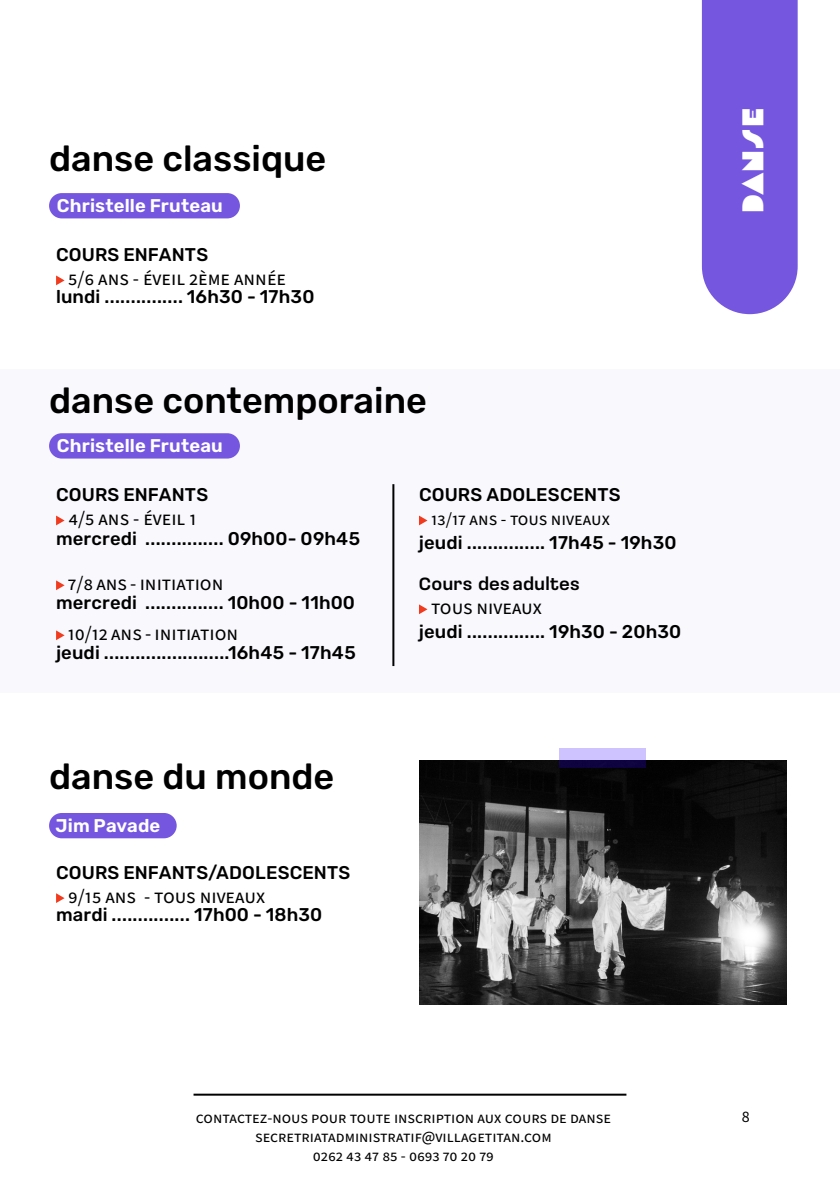
<style>
.page{position:relative;width:840px;height:1191px;background:#fff}
.page>*{position:absolute;margin:0;border:0;box-sizing:border-box;transform-origin:0 0}
.t1{font:500 36px "Rubik";color:#000}
.t2{font:30px "Flegrei";color:#fff}
.t3{font:20px "Source Sans Pro";color:#000}
.t4{font:500 18.4px "Rubik";letter-spacing:.01em;color:#000}
.t5{font:600 18.4px "Rubik";letter-spacing:.005em;color:#fff}
.t6{font:500 18.4px "Loos Normal";letter-spacing:.01em;color:#000}
.t7{font:18px "Source Sans Pro";color:#000}
.t8{font:16px/19.2px "Source Sans Pro";color:#000;text-align:center}
</style>
<div class="page">
<div style="left:701px;top:0;width:96px;height:314px;background:#7556df"></div>
<div style="left:0;top:369px;width:839px;height:323px;background:#f9f8fd"></div>
<svg style="left:56px;top:275px;width:9px;height:10px"></svg>
<svg style="left:56px;top:515px;width:9px;height:10px"></svg>
<svg style="left:56px;top:580px;width:9px;height:10px"></svg>
<svg style="left:56px;top:630px;width:9px;height:10px"></svg>
<svg style="left:419px;top:515px;width:8px;height:10px"></svg>
<svg style="left:419px;top:604px;width:8px;height:10px"></svg>
<div style="left:49px;top:193px;width:191px;height:25px;background:#7556df;border-radius:13px"></div>
<hr style="left:392px;top:484px;width:2px;height:182px;background:#000">
<svg style="left:56px;top:893px;width:9px;height:10px"></svg>
<div style="left:49px;top:813px;width:127px;height:25px;background:#7556df;border-radius:13px"></div>
<div style="left:49px;top:433px;width:191px;height:25px;background:#7556df;border-radius:13px"></div>
<img style="left:420px;top:760px;width:365px;height:244px">
<svg style="left:559px;top:748px;width:86px;height:19px;background:#877bb8"></svg>
<hr style="left:193px;top:1093px;width:433px;height:2px;background:#000">
<h1 class="t1" style="left:49px;top:137px;width:278px">danse classique</h1>
<p class="t5" style="left:57px;top:195px;width:167px">Christelle Fruteau</p>
<p class="t4" style="left:56px;top:244px;width:154px">COURS ENFANTS</p>
<p class="t3" style="left:68px;top:265px;width:219px">5/6 ans - éveil 2ème année</p>
<p class="t4" style="left:56px;top:286px;width:260px">lundi ............... 16h30 - 17h30</p>
<h1 class="t1" style="left:49px;top:379px;width:379px">danse contemporaine</h1>
<p class="t5" style="left:57px;top:435px;width:167px">Christelle Fruteau</p>
<p class="t4" style="left:56px;top:484px;width:154px">COURS ENFANTS</p>
<p class="t3" style="left:69px;top:505px;width:129px">4/5 ans - éveil 1</p>
<p class="t4" style="left:56px;top:527px;width:305px">mercredi ............... 09h00- 09h45</p>
<p class="t3" style="left:68px;top:570px;width:157px">7/8 ans - initiation</p>
<p class="t4" style="left:56px;top:592px;width:300px">mercredi ............... 10h00 - 11h00</p>
<p class="t3" style="left:68px;top:620px;width:172px">10/12 ans - initiation</p>
<p class="t4" style="left:56px;top:642px;width:301px">jeudi ........................16h45 - 17h45</p>
<h1 class="t1" style="left:49px;top:756px;width:287px">danse du monde</h1>
<p class="t5" style="left:56px;top:815px;width:106px">Jim Pavade</p>
<p class="t4" style="left:56px;top:862px;width:296px">COURS ENFANTS/ADOLESCENTS</p>
<p class="t3" style="left:68px;top:883px;width:198px">9/15 ans - tous niveaux</p>
<p class="t4" style="left:56px;top:904px;width:267px">mardi ............... 17h00 - 18h30</p>
<p class="t4" style="left:419px;top:484px;width:203px">COURS ADOLESCENTS</p>
<p class="t7" style="left:431px;top:507px;width:180px">13/17 ans - tous niveaux</p>
<p class="t4" style="left:419px;top:532px;width:259px">jeudi ............... 17h45 - 19h30</p>
<p class="t6" style="left:419px;top:571px;width:162px">Cours des adultes</p>
<p class="t3" style="left:431px;top:594px;width:112px">tous niveaux</p>
<p class="t4" style="left:419px;top:621px;width:264px">jeudi ............... 19h30 - 20h30</p>
<h2 class="t2" style="left:734px;top:213px;width:107px;rotate:-90deg">danse</h2>
<p class="t8" style="left:196px;top:1108px;width:416px">contactez-nous pour toute inscription aux cours de danse secretriatadministratif@villagetitan.com<br>0262 43 47 85 - 0693 70 20 79</p>
<p class="t8" style="left:741px;top:1108px;width:9px">8</p>
</div>
